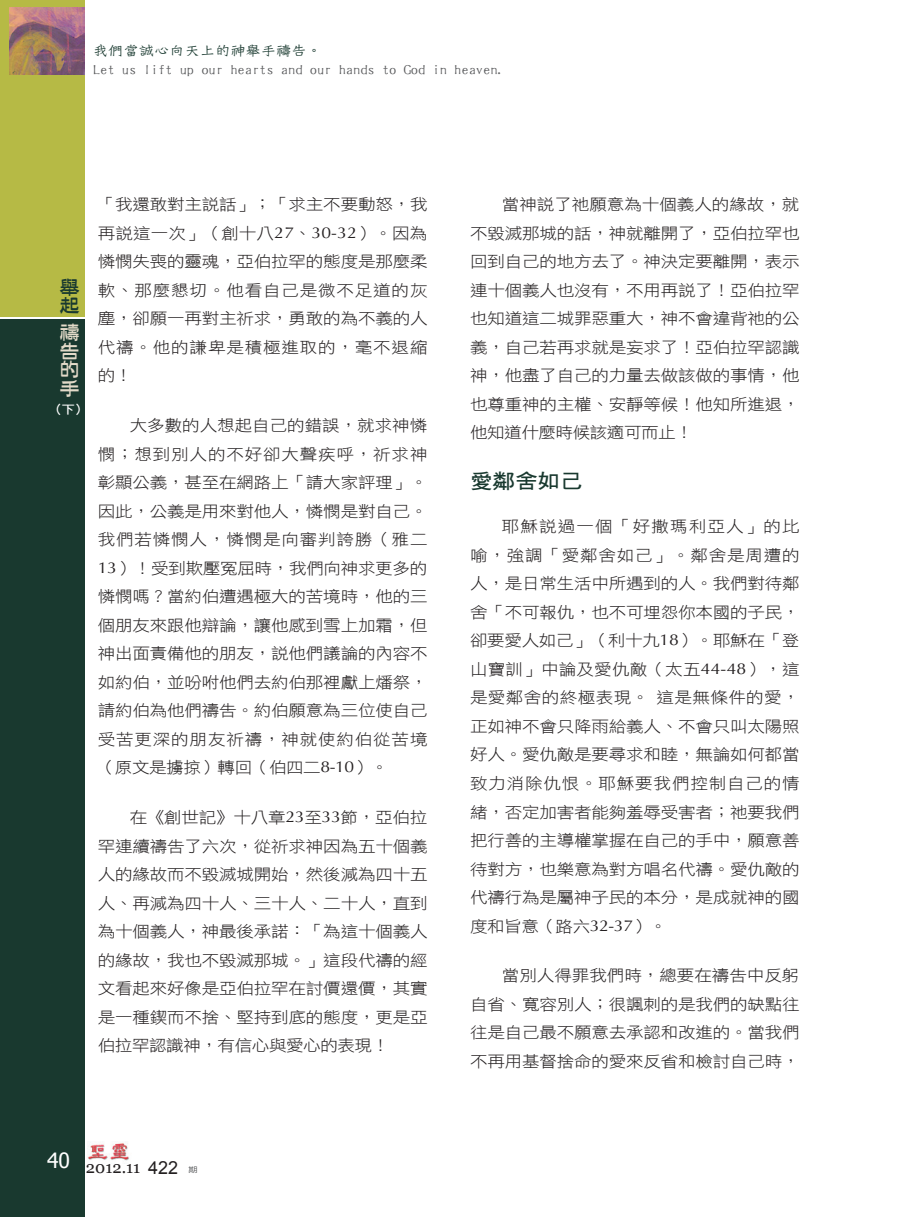
<style>
.page{position:relative;width:906px;height:1217px;background:#fff}
.page>*{position:absolute;margin:0;border:0;box-sizing:border-box;transform-origin:0 0}
.大標{font:20.25px "DF Hei W7 WIN BF";color:#19392f;scale:1.11 1}
.t1{font:18.9px/18.5px "DF Ya Yi W6 WIN BF";color:#e3dbc9;text-align:justify;scale:1.11 1}
.t2{font:18.9px/18.5px "DF Ya Yi W6 WIN BF";color:#19392f;scale:1.11 1}
.t3{font:16.5px "Georgia";color:#231f20}
.t4{font:15.75px/28.5px "DF Hei W3 WIN BF";letter-spacing:-.01em;color:#231f20;text-align:justify;scale:1.11 1}
.t5{font:15.3px "DF Tie Xian W3 WIN BF";letter-spacing:-.05em;color:#57585a;scale:1.05 1}
.t6{font:15.3px "DF Tie Xian W3 WIN BF";letter-spacing:-.05em;color:#19392f;scale:1.05 1}
.t7{font:12.15px "DF Hei W7 WIN BF";color:#fff;scale:1.11 1}
.t8{font:7.5px "DF Hei W5 WIN BF";color:#57585a;scale:1.25 1}
.s1{font-family:"Optima"}
.s2{font-family:"Arial";font-size:18px}
</style>
<div class="page">
<img style="left:88px;top:1143px;width:41px;height:18px">
<div style="left:0;top:0;width:84px;height:316px;background:#b6ba45"></div>
<div style="left:0;top:319px;width:84px;height:897px;background:#19392f"></div>
<img style="left:10px;top:7px;width:74px;height:67px">
<p class="t6" style="left:93px;top:42px;width:220px">我們當誠心向天上的神舉手禱告。</p>
<p class="t5" style="left:93px;top:62px;width:394px">Let us lift up our hearts and our hands to God in heaven.</p>
<p class="t2" style="left:59px;top:277px;width:20px">舉起</p>
<p class="t1" style="left:59px;top:323px;width:19px">禱告的手</p>
<p class="t7" style="left:50px;top:403px;width:34px">（下）</p>
<p class="t4" style="left:98px;top:190px;width:298px">「我還敢對主說話」；「求主不要動怒，我再說這一次」（創十八<span class="s1">27</span>、<span class="s1">30-32</span>）。因為憐憫失喪的靈魂，亞伯拉罕的態度是那麼柔軟、那麼懇切。他看自己是微不足道的灰塵，卻願一再對主祈求，勇敢的為不義的人代禱。他的謙卑是積極進取的，毫不退縮的！</p>
<p class="t4" style="left:98px;top:411px;width:298px;text-indent:32px">大多數的人想起自己的錯誤，就求神憐憫；想到別人的不好卻大聲疾呼，祈求神彰顯公義，甚至在網路上「請大家評理」。因此，公義是用來對他人，憐憫是對自己。我們若憐憫人，憐憫是向審判誇勝（雅二<span class="s1">13</span>）！受到欺壓冤屈時，我們向神求更多的憐憫嗎？當約伯遭遇極大的苦境時，他的三個朋友來跟他辯論，讓他感到雪上加霜，但神出面責備他的朋友，說他們議論的內容不如約伯，並吩咐他們去約伯那裡獻上燔祭，請約伯為他們禱告。約伯願意為三位使自己受苦更深的朋友祈禱，神就使約伯從苦境（原文是擄掠）轉回（伯四二<span class="s1">8-10</span>）。</p>
<p class="t4" style="left:98px;top:803px;width:298px;text-indent:32px">在《創世記》十八章<span class="s1">23</span>至<span class="s1">33</span>節，亞伯拉罕連續禱告了六次，從祈求神因為五十個義人的緣故而不毀滅城開始，然後減為四十五人、再減為四十人、三十人、二十人，直到為十個義人，神最後承諾：「為這十個義人的緣故，我也不毀滅那城。」這段代禱的經文看起來好像是亞伯拉罕在討價還價，其實是一種鍥而不捨、堅持到底的態度，更是亞伯拉罕認識神，有信心與愛心的表現！</p>
<p class="t4" style="left:470px;top:190px;width:298px;text-indent:32px">當神說了祂願意為十個義人的緣故，就不毀滅那城的話，神就離開了，亞伯拉罕也回到自己的地方去了。神決定要離開，表示連十個義人也沒有，不用再說了！亞伯拉罕也知道這二城罪惡重大，神不會違背祂的公義，自己若再求就是妄求了！亞伯拉罕認識神，他盡了自己的力量去做該做的事情，他也尊重神的主權、安靜等候！他知所進退，他知道什麼時候該適可而止！</p>
<p class="大標" style="left:470px;top:470px;width:103px">愛鄰舍如己</p>
<p class="t4" style="left:470px;top:512px;width:298px;text-indent:32px">耶穌說過一個「好撒瑪利亞人」的比喻，強調「愛鄰舍如己」。鄰舍是周遭的人，是日常生活中所遇到的人。我們對待鄰舍「不可報仇，也不可埋怨你本國的子民，卻要愛人如己」（利十九<span class="s1">18</span>）。耶穌在「登山寶訓」中論及愛仇敵（太五<span class="s1">44-48</span>），這是愛鄰舍的終極表現。這是無條件的愛，正如神不會只降雨給義人、不會只叫太陽照好人。愛仇敵是要尋求和睦，無論如何都當致力消除仇恨。耶穌要我們控制自己的情緒，否定加害者能夠羞辱受害者；祂要我們把行善的主導權掌握在自己的手中，願意善待對方，也樂意為對方唱名代禱。愛仇敵的代禱行為是屬神子民的本分，是成就神的國度和旨意（路六<span class="s1">32-37</span>）。</p>
<p class="t4" style="left:470px;top:961px;width:298px;text-indent:32px">當別人得罪我們時，總要在禱告中反躬自省、寬容別人；很諷刺的是我們的缺點往往是自己最不願意去承認和改進的。當我們不再用基督捨命的愛來反省和檢討自己時，</p>
<p class="t3" style="left:47px;top:1156px;width:133px"><sup>40</sup> 2012.11 <span class="s2">422</span></p>
<p class="t8" style="left:188px;top:1165px;width:9px">期</p>
</div>
